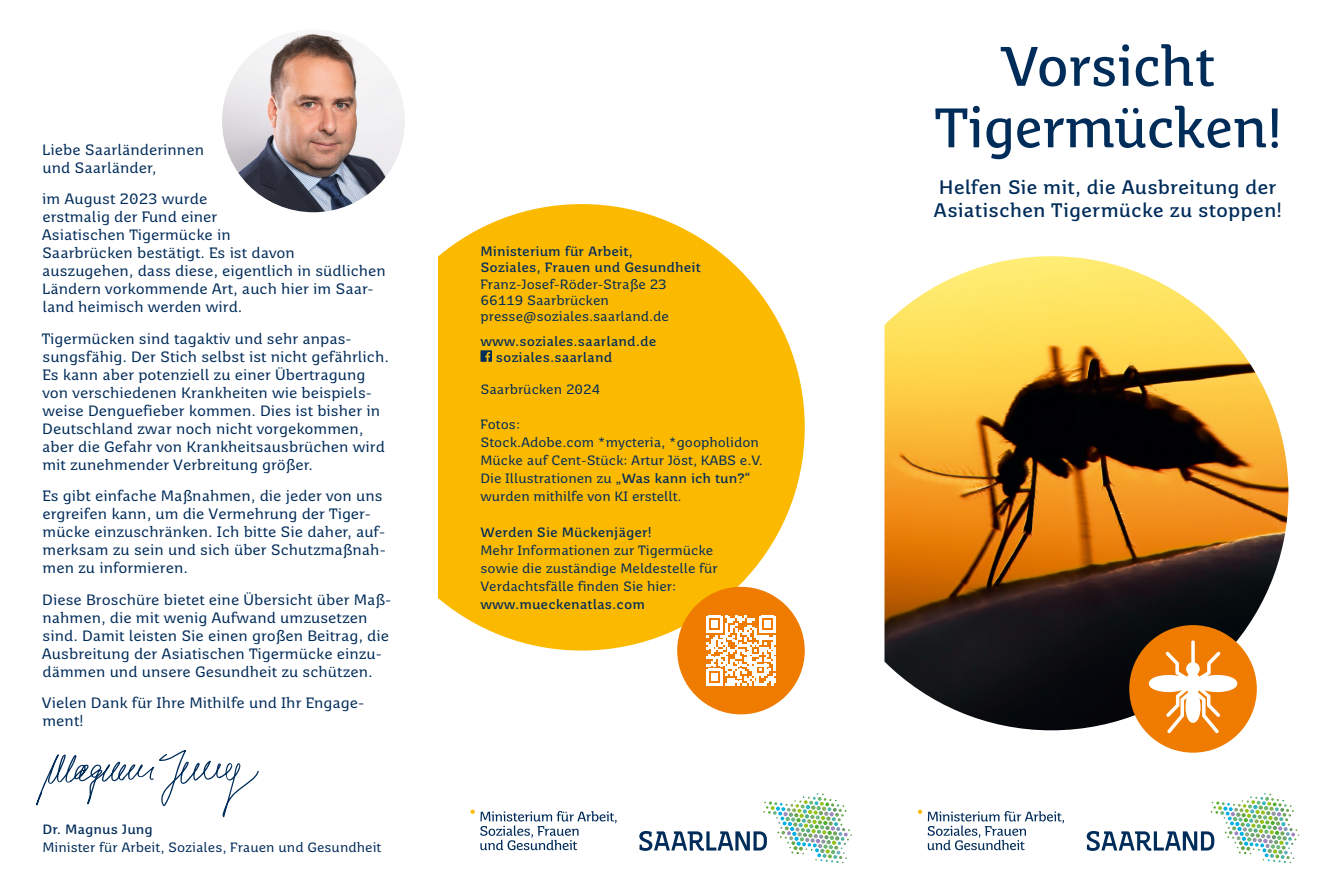
<style>
.page{position:relative;width:1331px;height:893px;background:#fff}
.page>*{position:absolute;margin:0;border:0;box-sizing:border-box;transform-origin:0 0}
.t1{font:55.5px/61.5px "Saar 1450 Headline";color:#002c5a;text-align:center}
.t2{font:700 19.5px/23.4px "Saar 1450 Text";letter-spacing:-.005em;color:#002c5a}
.t3{font:15px/18px "Saar 1450 Text";color:#002c5a}
.t4{font:13.5px/18px "Saar 1450 Text";color:#002c5a}
.t5{font:700 13.5px/16.2px "Saar 1450 Text";color:#002c5a}
.s1{font-weight:700}
</style>
<div class="page">
<img style="left:884px;top:256px;width:404px;height:474px">
<img style="left:222px;top:29px;width:183px;height:183px;border-radius:91px">
<svg style="left:36px;top:750px;width:223px;height:67px"></svg>
<svg style="left:438px;top:204px;width:367px;height:447px;background:#fbc221"></svg>
<svg style="left:1087px;top:793px;width:212px;height:70px"></svg>
<svg style="left:639px;top:793px;width:213px;height:70px"></svg>
<svg style="left:928px;top:811px;width:136px;height:39px"></svg>
<svg style="left:918px;top:810px;width:4px;height:4px"></svg>
<svg style="left:470px;top:810px;width:147px;height:40px"></svg>
<svg style="left:480px;top:350px;width:12px;height:12px"></svg>
<div style="left:677px;top:587px;width:128px;height:127px;background:#ef7c00;border-radius:50%"></div>
<svg style="left:706px;top:616px;width:70px;height:70px"></svg>
<div style="left:1129px;top:625px;width:128px;height:128px;background:#ef7c00;border-radius:50%"></div>
<svg style="left:1149px;top:640px;width:88px;height:93px"></svg>
<p class="t3" style="left:42px;top:140px;width:163px">Liebe Saarländerinnen und Saarländer,</p>
<p class="t3" style="left:42px;top:190px;width:346px">im August 2023 wurde<br>erstmalig der Fund einer<br>Asiatischen Tigermücke in<br>Saarbrücken bestätigt. Es ist davon auszugehen, dass diese, eigentlich in südlichen<br>Ländern vorkommende Art, auch hier im Saar&shy;land heimisch werden wird.</p>
<p class="t3" style="left:42px;top:329px;width:349px">Tigermücken sind tagaktiv und sehr anpas&shy;sungsfähig. Der Stich selbst ist nicht gefährlich.<br>Es kann aber potenziell zu einer Übertragung von verschiedenen Krankheiten wie beispiels&shy;weise Denguefieber kommen. Dies ist bisher in Deutschland zwar noch nicht vorgekommen, aber die Gefahr von Krankheitsausbrüchen wird mit zunehmender Verbreitung größer.</p>
<p class="t3" style="left:42px;top:487px;width:345px">Es gibt einfache Maßnahmen, die jeder von uns ergreifen kann, um die Vermehrung der Tiger&shy;mücke einzuschränken. Ich bitte Sie daher, auf&shy;merksam zu sein und sich über Schutzmaßnah&shy;men zu informieren.</p>
<p class="t3" style="left:42px;top:590px;width:351px">Diese Broschüre bietet eine Übersicht über Maß&shy;nahmen, die mit wenig Aufwand umzusetzen sind. Damit leisten Sie einen großen Beitrag, die Ausbreitung der Asiatischen Tigermücke einzu&shy;dämmen und unsere Gesundheit zu schützen.</p>
<p class="t3" style="left:42px;top:694px;width:324px">Vielen Dank für Ihre Mithilfe und Ihr Engage&shy;ment!</p>
<p class="t5" style="left:42px;top:821px;width:112px">Dr. Magnus Jung</p>
<p class="t4" style="left:42px;top:838px;width:341px">Minister für Arbeit, Soziales, Frauen und Gesundheit</p>
<p class="t5" style="left:480px;top:243px;width:222px">Ministerium für Arbeit,<br>Soziales, Frauen und Gesundheit</p>
<p class="t4" style="left:480px;top:276px;width:190px;line-height:16.2px">Franz-Josef-Röder-Straße 23<br>66119 Saarbrücken presse@soziales.saarland.de</p>
<p class="t5" style="left:496px;top:333px;width:162px;text-indent:-15px">www.soziales.saarland.de soziales.saarland</p>
<p class="t4" style="left:480px;top:380px;width:121px">Saarbrücken 2024</p>
<p class="t4" style="left:480px;top:415px;width:284px">Fotos:<br>Stock.Adobe.com *mycteria, *goopholidon Mücke auf Cent-Stück: Artur Jöst, KABS e.V.<br>Die Illustrationen zu <span class="s1">„Was kann ich tun?“ </span>wurden mithilfe von KI erstellt.</p>
<p class="t5" style="left:480px;top:524px;width:173px">Werden Sie Mückenjäger!</p>
<p class="t4" style="left:480px;top:541px;width:239px">Mehr Informationen zur Tigermücke sowie die zuständige Meldestelle für<br>Verdachtsfälle finden Sie hier:</p>
<p class="t5" style="left:480px;top:596px;width:166px">www.mueckenatlas.com</p>
<h1 class="t1" style="left:934px;top:37px;width:349px">Vorsicht<br>Tigermücken!</h1>
<h2 class="t2" style="left:934px;top:175px;width:350px">Helfen Sie mit, die Ausbreitung der<br>Asiatischen Tigermücke zu stoppen!</h2>
</div>
